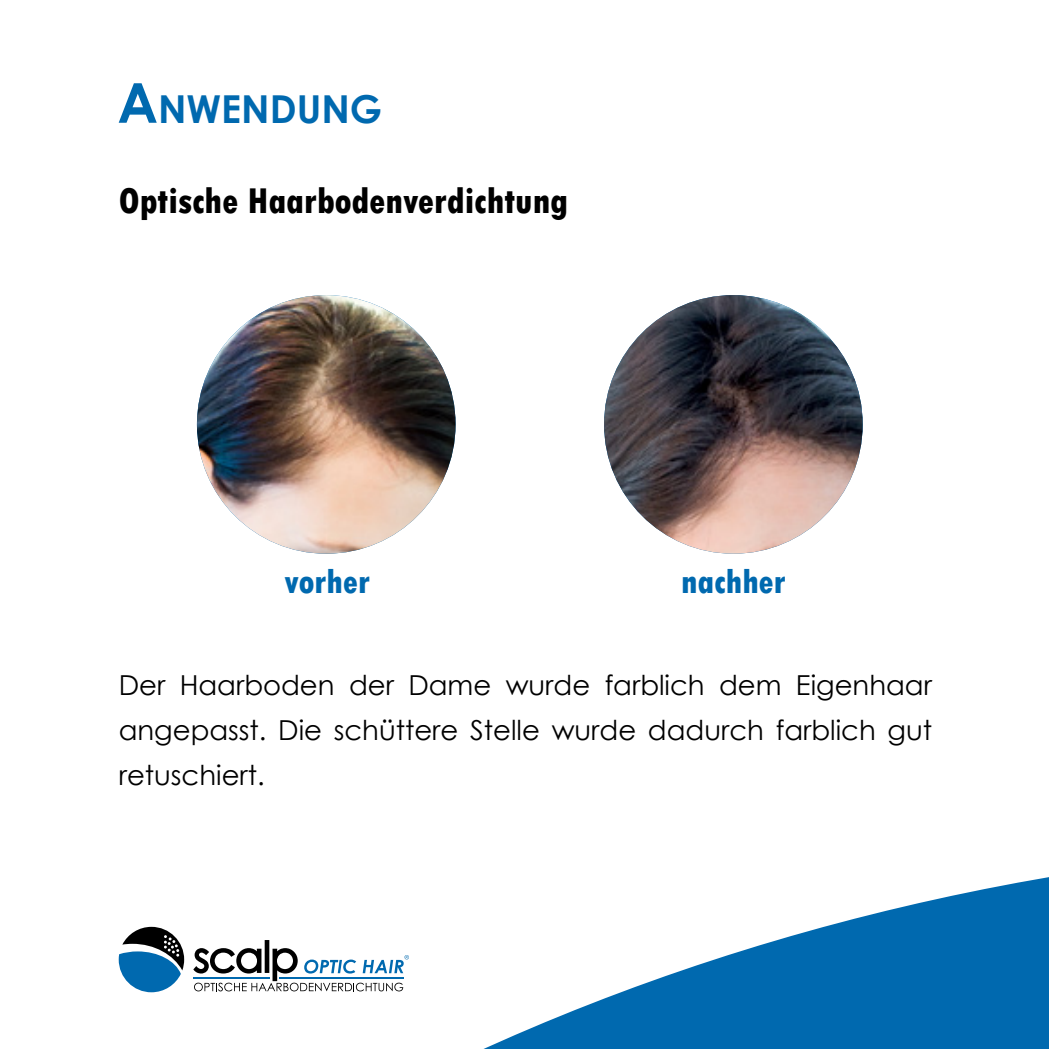
<style>
.page{position:relative;width:1049px;height:1049px;background:#fff}
.page>*{position:absolute;margin:0;border:0;box-sizing:border-box;transform-origin:0 0}
.t1{font:700 38.5px "Century Gothic";color:#0069af}
.t2{font:800 condensed 37.5px "Tw Cen";color:#000}
.t3{font:800 condensed 35px "Tw Cen";color:#0069af}
.t4{font:27.5px/45px "Century Gothic";color:#000;text-align:justify}
.s1{font-size:55px}
</style>
<div class="page">
<svg style="left:118px;top:877px;width:931px;height:172px"></svg>
<img style="left:604px;top:295px;width:259px;height:259px;border-radius:129px">
<img style="left:197px;top:295px;width:258px;height:259px;border-radius:129px">
<svg style="left:119px;top:927px;width:65px;height:65px"></svg>
<svg style="left:193px;top:940px;width:216px;height:51px"></svg>
<h1 class="t1" style="left:117px;top:80px;width:266px"><span class="s1">A</span>NWENDUNG</h1>
<h2 class="t2" style="left:119px;top:179px;width:451px">Optische Haarbodenverdichtung</h2>
<p class="t3" style="left:285px;top:561px;width:87px">vorher</p>
<p class="t3" style="left:681px;top:561px;width:106px">nachher</p>
<p class="t4" style="left:119px;top:662px;width:815px">Der Haarboden der Dame wurde farblich dem Eigenhaar angepasst. Die schüttere Stelle wurde dadurch farblich gut retuschiert.</p>
</div>
